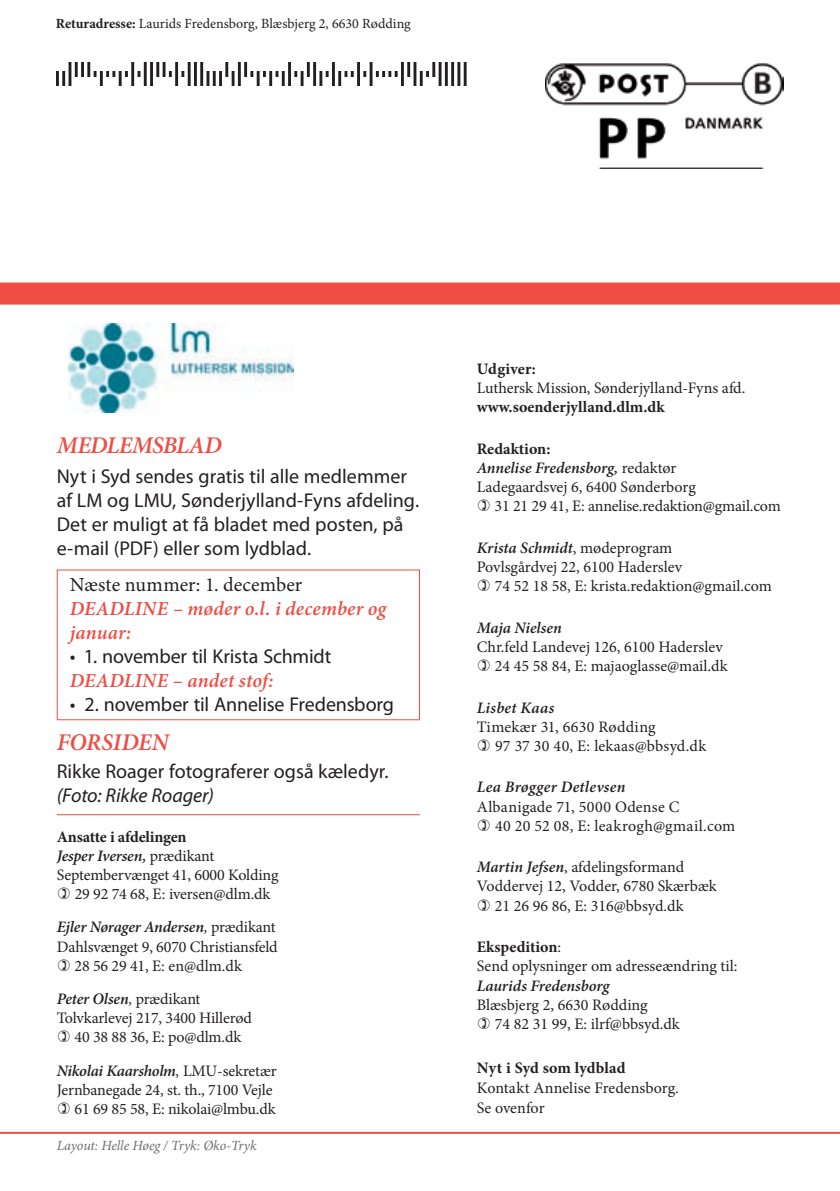
<style>
.page{position:relative;width:840px;height:1191px;background:#fff}
.page>*{position:absolute;margin:0;border:0;box-sizing:border-box;transform-origin:0 0}
.t1{font:italic 600 24px "Minion Pro";letter-spacing:-.015em;color:#ef4d44}
.t2{font:20px/24px "Myriad Pro";color:#231f20}
.t3{font:italic 600 20px/24px "Minion Pro";letter-spacing:.01em;color:#ef4d44}
.t4{font:20px "Minion Pro";color:#231f20}
.t5{font:italic 20px "Myriad Pro";letter-spacing:-.005em;color:#231f20}
.t6{font:16px/19.2px "Minion Pro";letter-spacing:-.005em;color:#231f20}
.t7{font:italic 600 16px "Minion Pro";letter-spacing:-.005em;color:#231f20}
.t8{font:16px/19.2px "Minion Pro";letter-spacing:.015em;color:#231f20}
.t9{font:700 16px "Minion Pro";color:#231f20}
.t10{font:italic 600 16px "Minion Pro";letter-spacing:.02em;color:#231f20}
.t11{font:14px "Minion Pro";color:#231f20}
.t12{font:italic 14px "Minion Pro";letter-spacing:-.005em;color:#6c6d70}
.s1{font-weight:700}
.s2{font-style:italic}
.s3{font-weight:400;font-style:normal}
.s4{font-weight:400}
.s5{font-weight:600;font-style:italic}
</style>
<div class="page">
<svg style="left:0;top:1131px;width:839px;height:3px;background:#f48882"></svg>
<img style="left:545px;top:63px;width:237px;height:105px">
<div style="left:57px;top:569px;width:363px;height:151px;border:1px solid #ef4d44"></div>
<img style="left:68px;top:324px;width:225px;height:88px">
<img style="left:57px;top:62px;width:410px;height:23px">
<div style="left:0;top:282px;width:839px;height:22px;background:#ef4d44"></div>
<hr style="left:57px;top:814px;width:363px;height:1px;background:#ef4d44">
<p class="t11" style="left:56px;top:14px;width:356px"><span class="s1">Returadresse:</span> Laurids Fredensborg, Blæsbjerg 2, 6630 Rødding</p>
<h1 class="t1" style="left:57px;top:428px;width:92px">Medlemsblad</h1>
<p class="t2" style="left:57px;top:464px;width:364px">Nyt i Syd sendes gratis til alle medlemmer af LM og LMU, Sønderjylland-Fyns afdeling.<br>Det er muligt at få bladet med posten, på e-mail (PDF) eller som lydblad.</p>
<p class="t4" style="left:70px;top:571px;width:234px">Næste nummer: 1. december</p>
<p class="t3" style="left:70px;top:596px;width:318px">DEADLINE – møder o.l. i december og januar:</p>
<p class="t2" style="left:70px;top:644px;width:263px"><span class="s2">•</span> 1. november til Krista Schmidt</p>
<p class="t3" style="left:70px;top:668px;width:205px">DEADLINE – andet stof:</p>
<p class="t2" style="left:70px;top:692px;width:325px"><span class="s2">•</span> 2. november til Annelise Fredensborg</p>
<h1 class="t1" style="left:57px;top:726px;width:114px">FORSIDEN</h1>
<p class="t2" style="left:57px;top:759px;width:333px">Rikke Roager fotograferer også kæledyr.</p>
<p class="t5" style="left:57px;top:782px;width:158px">(Foto: Rikke Roager)</p>
<p class="t9" style="left:57px;top:825px;width:131px">Ansatte i afdelingen</p>
<p class="t7" style="left:57px;top:844px;width:159px">Jesper Iversen, <span class="s3">prædikant</span></p>
<p class="t6" style="left:57px;top:865px;width:223px">Septembervænget 41, 6000 Kolding</p>
<p class="t6" style="left:75px;top:884px;width:197px">29 92 74 68, E: iversen@dlm.dk</p>
<p class="t7" style="left:57px;top:916px;width:220px">Ejler Nørager Andersen<span class="s4">,</span> <span class="s3">prædikant</span></p>
<p class="t6" style="left:57px;top:937px;width:222px">Dahlsvænget 9, 6070 Christiansfeld</p>
<p class="t6" style="left:74px;top:956px;width:169px">28 56 29 41, E: en@dlm.dk</p>
<p class="t7" style="left:57px;top:987px;width:145px">Peter Olsen<span class="s4">,</span> <span class="s3">prædikant</span></p>
<p class="t6" style="left:57px;top:1008px;width:197px">Tolvkarlevej 217, 3400 Hillerød</p>
<p class="t6" style="left:74px;top:1027px;width:168px">40 38 88 36, E: po@dlm.dk</p>
<p class="t6" style="left:57px;top:1061px;width:221px;text-align:right"><span class="s5">Nikolai Kaarsholm</span><span class="s2">,</span> LMU-sekretær<br>Jernbanegade 24, st. th., 7100 Vejle<br>61 69 85 58, E: nikolai@lmbu.dk</p>
<p class="t12" style="left:57px;top:1136px;width:201px">Layout: Helle Høeg / Tryk: Øko-Tryk</p>
<p class="t9" style="left:476px;top:358px;width:61px">Udgiver:</p>
<p class="t6" style="left:476px;top:378px;width:270px">Luthersk Mission, Sønderjylland-Fyns afd.</p>
<p class="t9" style="left:476px;top:396px;width:189px">www.soenderjylland.dlm.dk</p>
<p class="t9" style="left:476px;top:437px;width:75px">Redaktion:</p>
<p class="t7" style="left:476px;top:457px;width:201px">Annelise Fredensborg, <span class="s3">redaktør</span></p>
<p class="t6" style="left:476px;top:477px;width:220px">Ladegaardsvej 6, 6400 Sønderborg</p>
<p class="t6" style="left:494px;top:497px;width:288px">31 21 29 41, E: annelise.redaktion@gmail.com</p>
<p class="t7" style="left:476px;top:536px;width:197px">Krista Schmidt<span class="s3">, mødeprogram</span></p>
<p class="t6" style="left:476px;top:557px;width:207px">Povlsgårdvej 22, 6100 Haderslev</p>
<p class="t6" style="left:494px;top:576px;width:278px">74 52 18 58, E: krista.redaktion@gmail.com</p>
<p class="t7" style="left:476px;top:616px;width:87px">Maja Nielsen</p>
<p class="t6" style="left:494px;top:637px;width:234px;text-indent:-18px">Chr.feld Landevej 126, 6100 Haderslev<br>24 45 58 84, E: majaoglasse@mail.dk</p>
<p class="t10" style="left:476px;top:696px;width:79px">Lisbet Kaas</p>
<p class="t8" style="left:495px;top:717px;width:213px;text-indent:-18px">Timekær 31, 6630 Rødding<br>97 37 30 40, E: lekaas@bbsyd.dk</p>
<p class="t7" style="left:476px;top:776px;width:150px">Lea Brøgger Detlevsen</p>
<p class="t8" style="left:495px;top:797px;width:241px;text-indent:-18px">Albanigade 71, 5000 Odense C<br>40 20 52 08, E: leakrogh@gmail.com</p>
<p class="t6" style="left:476px;top:857px;width:209px"><span class="s5">Martin Jefsen</span>, afdelingsformand</p>
<p class="t6" style="left:476px;top:877px;width:241px">Voddervej 12, Vodder, 6780 Skærbæk</p>
<p class="t6" style="left:494px;top:896px;width:190px">21 26 96 86, E: 316@bbsyd.dk</p>
<p class="t6" style="left:476px;top:937px;width:262px"><span class="s1">Ekspedition</span>:<br>Send oplysninger om adresseændring til:</p>
<p class="t7" style="left:476px;top:974px;width:134px">Laurids Fredensborg</p>
<p class="t6" style="left:494px;top:995px;width:186px;text-indent:-18px">Blæsbjerg 2, 6630 Rødding<br>74 82 31 99, E: ilrf@bbsyd.dk</p>
<p class="t9" style="left:476px;top:1056px;width:150px">Nyt i Syd som lydblad</p>
<p class="t6" style="left:476px;top:1078px;width:203px;line-height:20px">Kontakt Annelise Fredensborg.<br>Se ovenfor</p>
</div>
